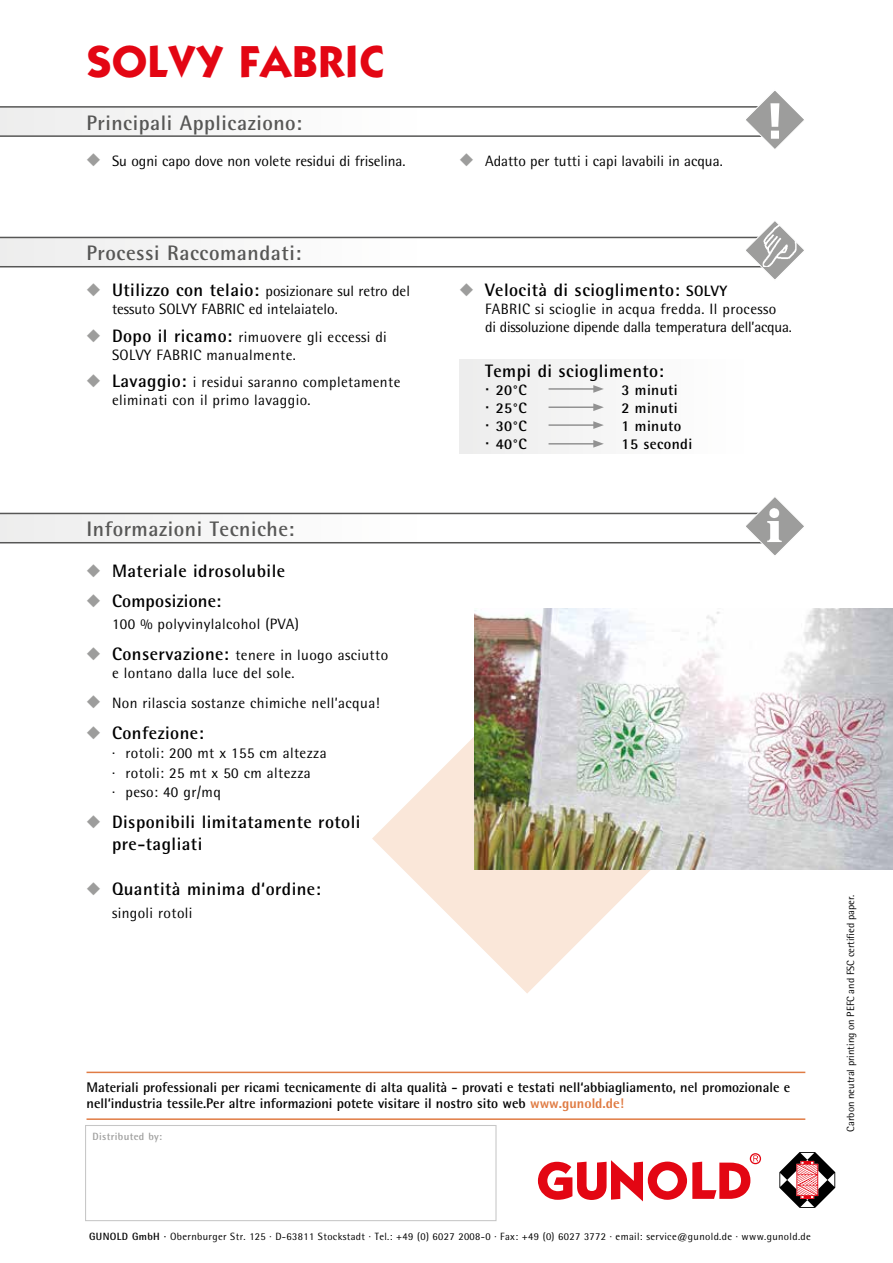
<style>
.page{position:relative;width:893px;height:1263px;background:#fff}
.page>*{position:absolute;margin:0;border:0;box-sizing:border-box;transform-origin:0 0}
.t1{font:900 condensed 50.7px "Frutiger";color:#fff}
.t2{font:700 45px "Itc Kabel";letter-spacing:.035em;color:#e30613}
.t3{font:700 21px "Rotis Semi Sans";letter-spacing:.025em;color:#575756}
.t4{font:700 18px/21.6px "Rotis Semi Sans";letter-spacing:.025em;color:#000}
.t5{font:15px/18px "Rotis Semi Sans";letter-spacing:.025em;color:#000}
.t6{font:15px/18px "Rotis Semi Sans";color:#000}
.t7{font:15px/18px "Rotis Semi Sans";letter-spacing:-.015em;color:#000}
.t8{font:700 15px "Rotis Semi Sans";letter-spacing:.025em;color:#000}
.t9{font:700 13.95px/16.5px "Rotis Semi Sans";color:#000}
.t10{font:10.5px "Rotis Semi Sans";letter-spacing:.035em;color:#000}
.t11{font:10.5px "Rotis Semi Sans";color:#000}
.t12{font:700 10.5px "Rotis Semi Sans";letter-spacing:.035em;color:#9d9d9c}
.s1{color:#9d9d9c}
.s2{font-weight:700;font-size:18px}
.s3{font-size:15px}
.s4{font-size:18px}
.s5{font-weight:800;color:#e07c44}
.s6{color:#e07c44}
.s7{font-weight:700}
</style>
<div class="page">
<div style="left:0;top:108px;width:425px;height:28px;background:#f6f6f6"></div>
<hr style="left:0;top:106px;width:780px;height:2px;background:#575756">
<hr style="left:0;top:135px;width:772px;height:2px;background:#575756">
<hr style="left:87px;top:1118px;width:718px;height:2px;background:#e07c44">
<hr style="left:87px;top:1071px;width:718px;height:2px;background:#e07c44">
<svg style="left:744px;top:91px;width:60px;height:58px"></svg>
<svg style="left:538px;top:1153px;width:223px;height:48px"></svg>
<svg style="left:779px;top:1152px;width:56px;height:56px"></svg>
<div style="left:85px;top:1125px;width:411px;height:96px;background:#fff;border:1px solid #c6c6c6"></div>
<div style="left:0;top:514px;width:425px;height:28px;background:#f6f6f6"></div>
<hr style="left:0;top:513px;width:779px;height:1px;background:#575756">
<hr style="left:0;top:542px;width:781px;height:1px;background:#575756">
<svg style="left:744px;top:497px;width:60px;height:58px"></svg>
<div style="left:460px;top:359px;width:289px;height:94px;background:#f6f6f6"></div>
<div style="left:0;top:238px;width:425px;height:28px;background:#f6f6f6"></div>
<hr style="left:0;top:237px;width:780px;height:1px;background:#575756">
<hr style="left:0;top:266px;width:772px;height:1px;background:#575756">
<svg style="left:744px;top:221px;width:60px;height:58px"></svg>
<hr style="left:549px;top:388px;width:47px;height:2px;background:#929292">
<svg style="left:593px;top:385px;width:11px;height:8px"></svg>
<hr style="left:549px;top:406px;width:47px;height:2px;background:#929292">
<svg style="left:593px;top:403px;width:11px;height:8px"></svg>
<hr style="left:549px;top:424px;width:47px;height:2px;background:#929292">
<svg style="left:593px;top:421px;width:11px;height:8px"></svg>
<hr style="left:549px;top:443px;width:47px;height:2px;background:#929292">
<svg style="left:593px;top:440px;width:11px;height:8px"></svg>
<svg style="left:372px;top:682px;width:312px;height:311px"></svg>
<img style="left:475px;top:608px;width:418px;height:261px">
<h2 class="t2" style="left:87px;top:35px;width:300px">SOLVY FABRIC</h2>
<h3 class="t3" style="left:87px;top:110px;width:217px">Principali Applicaziono:</h3>
<p class="t6" style="left:87px;top:151px;width:321px"><span class="s1">◆</span> Su ogni capo dove non volete residui di friselina.</p>
<h3 class="t3" style="left:87px;top:240px;width:216px">Processi Raccomandati:</h3>
<p class="t6" style="left:112px;top:282px;width:299px;text-indent:-26px"><span class="s1">◆</span> <span class="s2">Utilizzo con telaio:</span> posizionare sul retro del tessuto SOLVY FABRIC ed intelaiatelo.</p>
<p class="t5" style="left:112px;top:328px;width:276px;text-indent:-26px"><span class="s1">◆</span> <span class="s2">Dopo il ricamo:</span> rimuovere gli eccessi di<br>SOLVY FABRIC manualmente.</p>
<p class="t5" style="left:112px;top:373px;width:290px;text-indent:-26px"><span class="s1">◆</span> <span class="s2">Lavaggio:</span> i residui saranno completamente eliminati con il primo lavaggio.</p>
<h3 class="t3" style="left:87px;top:516px;width:209px">Informazioni Tecniche:</h3>
<p class="t4" style="left:87px;top:560px;width:200px"><span class="s1">◆</span> Materiale idrosolubile</p>
<p class="t4" style="left:87px;top:590px;width:136px"><span class="s1">◆</span> Composizione:</p>
<p class="t5" style="left:112px;top:615px;width:189px">100 % polyvinylalcohol (PVA)</p>
<p class="t5" style="left:112px;top:645px;width:278px;text-indent:-26px"><span class="s1">◆</span> <span class="s2">Conservazione:</span> tenere in luogo asciutto e lontano dalla luce del sole.</p>
<p class="t5" style="left:87px;top:694px;width:295px"><span class="s1">◆</span> Non rilascia sostanze chimiche nell’acqua!</p>
<p class="t4" style="left:87px;top:722px;width:119px"><span class="s1">◆</span> Confezione:</p>
<p class="t5" style="left:112px;top:743px;width:216px;line-height:19.5px">· rotoli: 200 mt x 155 cm altezza · rotoli: 25 mt x 50 cm altezza<br>· peso: 40 gr/mq</p>
<p class="t4" style="left:112px;top:811px;width:250px;text-indent:-26px"><span class="s1">◆</span> Disponibili limitatamente rotoli pre-tagliati</p>
<p class="t4" style="left:87px;top:878px;width:236px"><span class="s1">◆</span> Quantità minima d‘ordine:</p>
<p class="t5" style="left:112px;top:903px;width:82px">singoli rotoli</p>
<p class="t6" style="left:460px;top:151px;width:265px"><span class="s1">◆</span> Adatto per tutti i capi lavabili in acqua.</p>
<h1 class="t1" style="left:765px;top:90px;width:21px">!</h1>
<p class="t4" style="left:460px;top:279px;width:269px"><span class="s1">◆</span> Velocità di scioglimento: <span class="s3">SOLVY</span></p>
<p class="t7" style="left:485px;top:300px;width:308px">FABRIC si scioglie in acqua fredda. Il processo<br>di dissoluzione dipende dalla temperatura dell’acqua.</p>
<p class="t4" style="left:485px;top:360px;width:180px">Tempi di scioglimento:</p>
<p class="t8" style="left:485px;top:381px;width:43px"><span class="s4">·</span> 20°C</p>
<p class="t8" style="left:622px;top:381px;width:58px">3 minuti</p>
<p class="t8" style="left:485px;top:399px;width:43px"><span class="s4">·</span> 25°C</p>
<p class="t8" style="left:622px;top:399px;width:58px">2 minuti</p>
<p class="t8" style="left:485px;top:417px;width:43px"><span class="s4">·</span> 30°C</p>
<p class="t8" style="left:622px;top:417px;width:61px">1 minuto</p>
<p class="t8" style="left:485px;top:435px;width:43px"><span class="s4">·</span> 40°C</p>
<p class="t8" style="left:622px;top:435px;width:72px">15 secondi</p>
<p class="t9" style="left:87px;top:1078px;width:705px">Materiali professionali per ricami tecnicamente di alta qualità - provati e testati nell‘abbiagliamento, nel promozionale e nell‘industria tessile.Per altre informazioni potete visitare il nostro sito web <span class="s5">www.gunold.de</span><span class="s6">!</span></p>
<p class="t12" style="left:93px;top:1130px;width:71px">Distributed by:</p>
<p class="t10" style="left:89px;top:1230px;width:723px"><span class="s7">GUNOLD GmbH ·</span> Obernburger Str. 125 · D-63811 Stockstadt · Tel.: +49 (0) 6027 2008-0 · Fax: +49 (0) 6027 3772 · email: service@gunold.de · www.gunold.de</p>
<p class="t11" style="left:844px;top:1132px;width:238px;rotate:-90deg">Carbon neutral printing on PEFC and FSC certified paper.</p>
</div>
